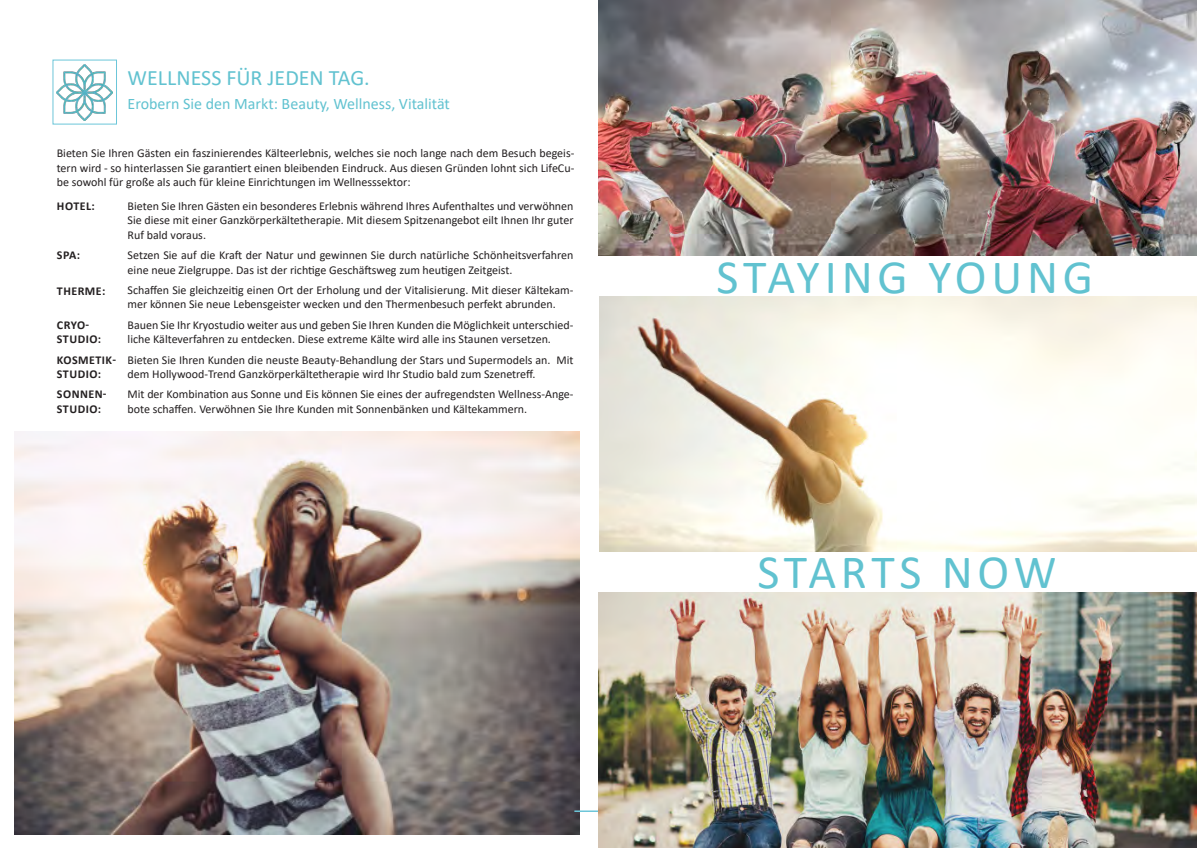
<style>
.page{position:relative;width:1197px;height:848px;background:#fff}
.page>*{position:absolute;margin:0;border:0;box-sizing:border-box;transform-origin:0 0}
.t1{font:48px "Calibri";letter-spacing:.095em;color:#61c2d0}
.t2{font:22px "Calibri";color:#61c2d0}
.t3{font:16px "Calibri";color:#61c2d0}
.t4{font:12px/14.4px "Calibri";color:#231f20}
.t5{font:700 12px "Calibri";letter-spacing:.04em;color:#231f20}
</style>
<div class="page">
<img style="left:14px;top:431px;width:565px;height:403px">
<div style="left:52px;top:60px;width:65px;height:65px;border:1px solid #6cc6d9"></div>
<img style="left:57px;top:64px;width:56px;height:56px">
<hr style="left:574px;top:810px;width:550px;height:2px;background:#6cc6d9">
<img style="left:598px;top:0;width:598px;height:255px">
<img style="left:598px;top:592px;width:598px;height:256px">
<img style="left:599px;top:296px;width:597px;height:255px">
<p class="t2" style="left:128px;top:62px;width:244px">WELLNESS FÜR JEDEN TAG.</p>
<p class="t3" style="left:128px;top:92px;width:324px">Erobern Sie den Markt: Beauty, Wellness, Vitalität</p>
<p class="t4" style="left:57px;top:146px;width:519px;text-align:justify">Bieten Sie Ihren Gästen ein faszinierendes Kälteerlebnis, welches sie noch lange nach dem Besuch begeis&shy;tern wird - so hinterlassen Sie garantiert einen bleibenden Eindruck. Aus diesen Gründen lohnt sich LifeCu&shy;be sowohl für große als auch für kleine Einrichtungen im Wellnesssektor:</p>
<p class="t5" style="left:57px;top:197px;width:39px">HOTEL:</p>
<p class="t5" style="left:57px;top:246px;width:25px">SPA:</p>
<p class="t5" style="left:57px;top:282px;width:50px">THERME:</p>
<p class="t5" style="left:57px;top:316px;width:34px">CRYO-</p>
<p class="t5" style="left:57px;top:330px;width:46px">STUDIO:</p>
<p class="t5" style="left:57px;top:351px;width:61px">KOSMETIK-</p>
<p class="t5" style="left:57px;top:366px;width:46px">STUDIO:</p>
<p class="t5" style="left:57px;top:386px;width:51px">SONNEN-</p>
<p class="t5" style="left:57px;top:400px;width:46px">STUDIO:</p>
<p class="t4" style="left:128px;top:198px;width:447px;text-align:justify">Bieten Sie Ihren Gästen ein besonderes Erlebnis während Ihres Aufenthaltes und verwöhnen Sie diese mit einer Ganzkörperkältetherapie. Mit diesem Spitzenangebot eilt Ihnen Ihr guter Ruf bald voraus.</p>
<p class="t4" style="left:128px;top:248px;width:447px">Setzen Sie auf die Kraft der Natur und gewinnen Sie durch natürliche Schönheitsverfahren eine neue Zielgruppe. Das ist der richtige Geschäftsweg zum heutigen Zeitgeist.</p>
<p class="t4" style="left:128px;top:282px;width:447px">Schaffen Sie gleichzeitig einen Ort der Erholung und der Vitalisierung. Mit dieser Kältekam&shy;mer können Sie neue Lebensgeister wecken und den Thermenbesuch perfekt abrunden.</p>
<p class="t4" style="left:128px;top:317px;width:447px">Bauen Sie Ihr Kryostudio weiter aus und geben Sie Ihren Kunden die Möglichkeit unterschied&shy;liche Kälteverfahren zu entdecken. Diese extreme Kälte wird alle ins Staunen versetzen.</p>
<p class="t4" style="left:128px;top:352px;width:447px">Bieten Sie Ihren Kunden die neuste Beauty-Behandlung der Stars und Supermodels an. Mit dem Hollywood-Trend Ganzkörperkältetherapie wird Ihr Studio bald zum Szenetreff.</p>
<p class="t4" style="left:128px;top:387px;width:447px">Mit der Kombination aus Sonne und Eis können Sie eines der aufregendsten Wellness-Ange&shy;bote schaffen. Verwöhnen Sie Ihre Kunden mit Sonnenbänken und Kältekammern.</p>
<p class="t1" style="left:716px;top:244px;width:378px">STAYING YOUNG</p>
<p class="t1" style="left:757px;top:538px;width:300px">STARTS NOW</p>
</div>
